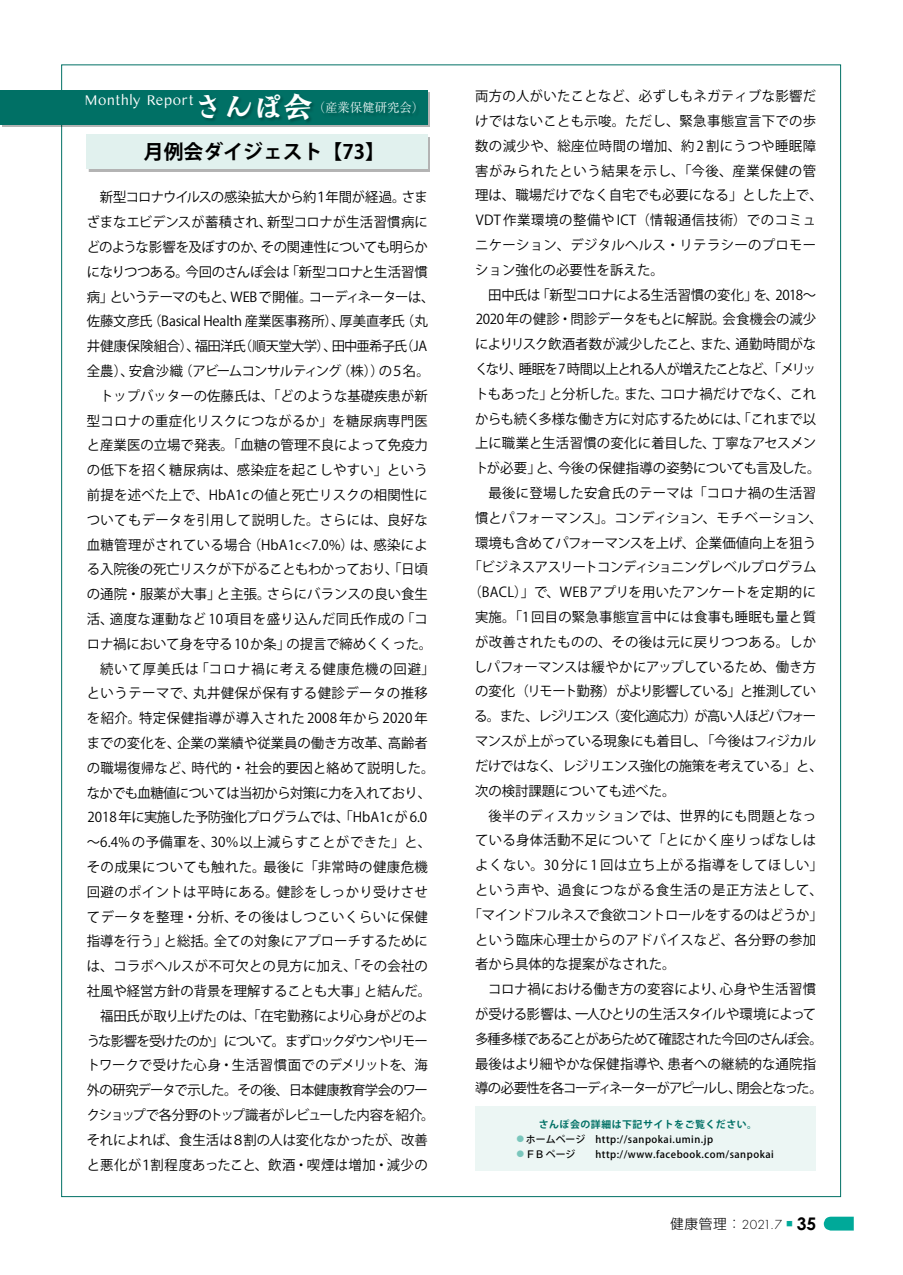
<style>
.page{position:relative;width:903px;height:1275px;background:#fff}
.page>*{position:absolute;margin:0;border:0;box-sizing:border-box;transform-origin:0 0}
.t1{font:700 29.75px "Moaria Std";color:#fff}
.t2{font:700 19.78px "Koz Go Pro";color:#000}
.t3{font:700 17.32px "Century Gothic";color:#000}
.t4{font:14.88px "Kannada MN";color:#fff;scale:.95 1}
.t5{font:13.65px/24.8px "Koz Go Pr 6 N";color:#000}
.t6{font:13.65px "Koz Go Pr 6 N";letter-spacing:.025em;color:#000}
.t7{font:13.65px "Koz Go Pr 6 N";letter-spacing:-.03em;color:#000}
.t8{font:13.65px "Koz Go Pr 6 N";letter-spacing:-.09em;color:#000}
.t9{font:13.65px "Koz Go Pr 6 N";letter-spacing:-.035em;color:#000}
.t10{font:13.65px "Koz Go Pr 6 N";letter-spacing:-.07em;color:#000}
.t11{font:13.65px "Koz Go Pr 6 N";letter-spacing:-.025em;color:#000}
.t12{font:13.65px "Koz Go Pr 6 N";letter-spacing:-.02em;color:#000}
.t13{font:13.65px "Koz Go Pr 6 N";letter-spacing:.045em;color:#000}
.t14{font:13.65px "Koz Go Pr 6 N";letter-spacing:.05em;color:#000}
.t15{font:13.65px "Koz Go Pr 6 N";letter-spacing:-.11em;color:#000}
.t16{font:13.65px "Koz Go Pr 6 N";letter-spacing:.02em;color:#000}
.t17{font:13.65px "Koz Go Pr 6 N";letter-spacing:.035em;color:#000}
.t18{font:300 13.65px "Futura PT";color:#000}
.t19{font:300 12.42px "Ryumin Pr 6 N";color:#fff}
.t20{font:500 9.97px/14.5px "Koz Go Pro";letter-spacing:.05em;color:#000}
.s1{font-weight:700;color:#007065}
.s2{font-weight:700;font-size:11.2px;color:#7ac6bc}
.s3{font-family:"Shin Go Pro"}
</style>
<div class="page">
<svg style="left:824px;top:1217px;width:30px;height:13px"></svg>
<div style="left:475px;top:1106px;width:341px;height:65px;background:#ecf6f4"></div>
<div style="left:2px;top:92px;width:428px;height:35px;background:#000;opacity:.3"></div>
<div style="left:0;top:90px;width:427px;height:34px;background:#007065"></div>
<div style="left:199px;top:93px;width:222px;height:32px;background:#007065"></div>
<svg style="left:201px;top:97px;width:16px;height:22px"></svg>
<svg style="left:229px;top:95px;width:84px;height:26px"></svg>
<svg style="left:333px;top:106px;width:79px;height:9px"></svg>
<div style="left:89px;top:137px;width:341px;height:35px;background:#b3b3b3"></div>
<div style="left:86px;top:134px;width:341px;height:35px;background:#e1f1ee"></div>
<h1 class="t1" style="left:194px;top:86px;width:121px">さんぽ会</h1>
<p class="t19" style="left:313px;top:98px;width:113px">（産業保健研究会）</p>
<p class="t4" style="left:85px;top:91px;width:116px">Monthly Report</p>
<h2 class="t2" style="left:144px;top:139px;width:242px">月例会ダイジェスト【73】</h2>
<p class="t5" style="left:87px;top:185px;width:349px">　新型コロナウイルスの感染拡大から約1年間が経過。さまざまなエビデンスが蓄積され、新型コロナが生活習慣病にどのような影響を及ぼすのか、その関連性についても明らかになりつつある。今回のさんぽ会は「新型コロナと生活習慣病」というテーマのもと、WEBで開催。コーディネーターは、佐藤文彦氏（Basical Health 産業医事務所）、厚美直孝氏（丸井健康保険組合）、福田洋氏（順天堂大学）、田中亜希子氏（JA全農）、安倉沙織（アビームコンサルティング（株））の5名。　トップバッターの佐藤氏は、「どのような基礎疾患が新型コロナの重症化リスクにつながるか」を糖尿病専門医と産業医の立場で発表。「血糖の管理不良によって免疫力の低下を招く糖尿病は、感染症を起こしやすい」という前提を述べた上で、HbA1c の値と死亡リスクの相関性についてもデータを引用して説明した。さらには、良好な血糖管理がされている場合（HbA1c&lt;7.0%）は、感染による入院後の死亡リスクが下がることもわかっており、「日頃の通院・服薬が大事」と主張。さらにバランスの良い食生活、適度な運動など 10 項目を盛り込んだ同氏作成の「コロナ禍において身を守る10か条」の提言で締めくくった。　続いて厚美氏は「コロナ禍に考える健康危機の回避」というテーマで、丸井健保が保有する健診データの推移を紹介。特定保健指導が導入された 2008 年から 2020 年までの変化を、企業の業績や従業員の働き方改革、高齢者の職場復帰など、時代的・社会的要因と絡めて説明した。なかでも血糖値については当初から対策に力を入れており、<br>2018 年に実施した予防強化プログラムでは、「HbA1c が 6.0～6.4% の予備軍を、30％以上減らすことができた」と、その成果についても触れた。最後に「非常時の健康危機回避のポイントは平時にある。健診をしっかり受けさせてデータを整理・分析、その後はしつこいくらいに保健指導を行う」と総括。全ての対象にアプローチするためには、コラボヘルスが不可欠との見方に加え、「その会社の社風や経営方針の背景を理解することも大事」と結んだ。　福田氏が取り上げたのは、「在宅勤務により心身がどのような影響を受けたのか」について。まずロックダウンやリモートワークで受けた心身・生活習慣面でのデメリットを、海外の研究データで示した。その後、日本健康教育学会のワークショップで各分野のトップ識者がレビューした内容を紹介。それによれば、食生活は8割の人は変化なかったが、改善と悪化が1割程度あったこと、飲酒・喫煙は増加・減少の</p>
<p class="t16" style="left:475px;top:89px;width:342px">両方の人がいたことなど、必ずしもネガティブな影響だ</p>
<p class="t6" style="left:475px;top:113px;width:343px">けではないことも示唆。ただし、緊急事態宣言下での歩</p>
<p class="t17" style="left:475px;top:138px;width:343px">数の減少や、総座位時間の増加、約 2 割にうつや睡眠障</p>
<p class="t14" style="left:475px;top:163px;width:343px">害がみられたという結果を示し、「今後、産業保健の管</p>
<p class="t5" style="left:475px;top:183px;width:349px">理は、職場だけでなく自宅でも必要になる」とした上で、</p>
<p class="t13" style="left:476px;top:213px;width:342px">VDT 作業環境の整備や ICT（情報通信技術）でのコミュ</p>
<p class="t6" style="left:475px;top:237px;width:343px">ニケーション、デジタルヘルス・リテラシーのプロモー</p>
<p class="t5" style="left:475px;top:258px;width:190px">ション強化の必要性を訴えた。</p>
<p class="t9" style="left:475px;top:287px;width:343px">　田中氏は「新型コロナによる生活習慣の変化」を、2018～</p>
<p class="t5" style="left:476px;top:307px;width:342px">2020 年の健診・問診データをもとに解説。会食機会の減少</p>
<p class="t11" style="left:475px;top:337px;width:343px">によりリスク飲酒者数が減少したこと、また、通勤時間がな</p>
<p class="t8" style="left:475px;top:361px;width:343px">くなり、睡眠を7 時間以上とれる人が増えたことなど、「メリッ</p>
<p class="t11" style="left:475px;top:386px;width:343px">トもあった」と分析した。また、コロナ禍だけでなく、これ</p>
<p class="t12" style="left:475px;top:411px;width:343px">からも続く多様な働き方に対応するためには、「これまで以</p>
<p class="t5" style="left:475px;top:431px;width:343px">上に職業と生活習慣の変化に着目した、丁寧なアセスメン</p>
<p class="t5" style="left:475px;top:456px;width:347px">トが必要」と、今後の保健指導の姿勢についても言及した。</p>
<p class="t6" style="left:475px;top:485px;width:342px">　最後に登場した安倉氏のテーマは「コロナ禍の生活習</p>
<p class="t5" style="left:475px;top:506px;width:349px">慣とパフォーマンス」。コンディション、モチベーション、</p>
<p class="t5" style="left:475px;top:530px;width:343px">環境も含めてパフォーマンスを上げ、企業価値向上を狙う</p>
<p class="t7" style="left:469px;top:560px;width:349px">「ビジネスアスリートコンディショニングレベルプログラム</p>
<p class="t5" style="left:469px;top:580px;width:349px">（BACL）」で、WEB アプリを用いたアンケートを定期的に</p>
<p class="t5" style="left:475px;top:605px;width:342px">実施。「1 回目の緊急事態宣言中には食事も睡眠も量と質</p>
<p class="t6" style="left:475px;top:634px;width:343px">が改善されたものの、その後は元に戻りつつある。しか</p>
<p class="t5" style="left:474px;top:654px;width:344px">しパフォーマンスは緩やかにアップしているため、働き方</p>
<p class="t10" style="left:475px;top:684px;width:343px">の変化（リモート勤務）がより影響している」と推測してい</p>
<p class="t8" style="left:474px;top:709px;width:343px">る。また、レジリエンス（変化適応力）が高い人ほどパフォー</p>
<p class="t7" style="left:475px;top:733px;width:343px">マンスが上がっている現象にも着目し、「今後はフィジカル</p>
<p class="t7" style="left:475px;top:758px;width:349px">だけではなく、レジリエンス強化の施策を考えている」と、</p>
<p class="t5" style="left:475px;top:778px;width:202px">次の検討課題についても述べた。</p>
<p class="t6" style="left:475px;top:808px;width:342px">　後半のディスカッションでは、世界的にも問題となっ</p>
<p class="t6" style="left:475px;top:833px;width:342px">ている身体活動不足について「とにかく座りっぱなしは</p>
<p class="t13" style="left:475px;top:857px;width:349px">よくない。30 分に 1 回は立ち上がる指導をしてほしい」</p>
<p class="t14" style="left:475px;top:882px;width:349px">という声や、過食につながる食生活の是正方法として、</p>
<p class="t12" style="left:468px;top:907px;width:356px">「マインドフルネスで食欲コントロールをするのはどうか」</p>
<p class="t6" style="left:475px;top:932px;width:342px">という臨床心理士からのアドバイスなど、各分野の参加</p>
<p class="t5" style="left:475px;top:952px;width:202px">者から具体的な提案がなされた。</p>
<p class="t5" style="left:475px;top:977px;width:343px">　コロナ禍における働き方の変容により、心身や生活習慣</p>
<p class="t9" style="left:475px;top:1006px;width:343px">が受ける影響は、一人ひとりの生活スタイルや環境によって</p>
<p class="t10" style="left:475px;top:1031px;width:349px">多種多様であることがあらためて確認された今回のさんぽ会。</p>
<p class="t5" style="left:475px;top:1051px;width:343px">最後はより細やかな保健指導や、患者への継続的な通院指</p>
<p class="t15" style="left:475px;top:1081px;width:349px">導の必要性を各コーディネーターがアピールし、閉会となった。</p>
<p class="t20" style="left:515px;top:1118px;width:260px;text-indent:24px"><span class="s1">さんぽ会の詳細は下記サイトをご覧ください。<br></span><span class="s2">◦</span>ホームページ　http://sanpokai.umin.jp<br><span class="s2">◦</span>ＦＢページ　　http://www.facebook.com/sanpokai</p>
<p class="t18" style="left:670px;top:1216px;width:124px"><span class="s3">健康管理：</span>2021.7 <sup>■</sup></p>
<p class="t3" style="left:797px;top:1211px;width:21px">35</p>
</div>
